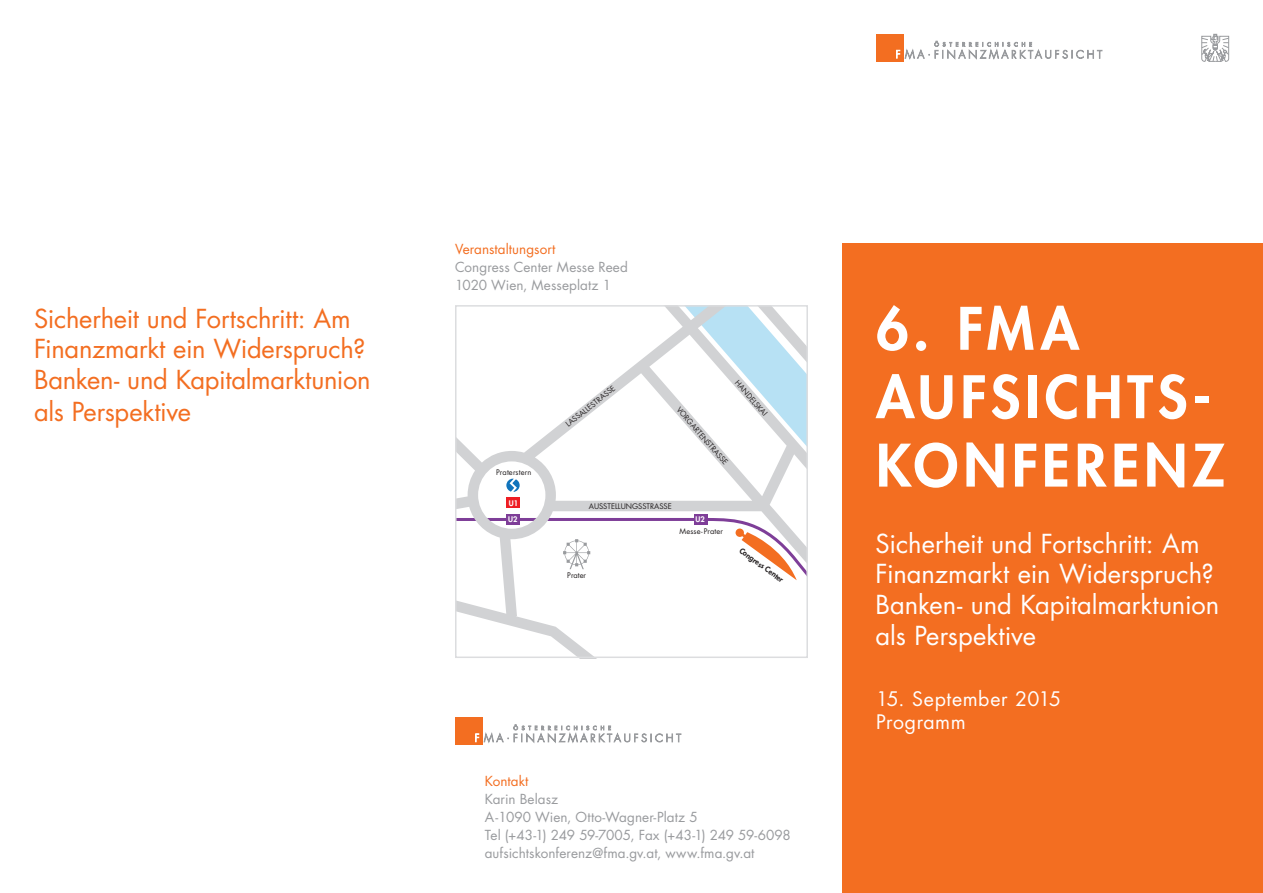
<style>
.page{position:relative;width:1263px;height:893px;background:#fff}
.page>*{position:absolute;margin:0;border:0;box-sizing:border-box;transform-origin:0 0}
.t1{font:800 57px/68.4px "Futura Std";letter-spacing:.085em;color:#fff}
.t2{font:25.5px/30.6px "Futura Std";color:#fff}
.t3{font:25.5px/30.6px "Futura Std";letter-spacing:-.01em;color:#f36e21}
.t4{font:19.5px "Futura Std";letter-spacing:.03em;color:#fff}
.t5{font:13.5px "Futura Std";letter-spacing:.005em;color:#999b9e}
.t6{font:13.5px "Futura Std";letter-spacing:-.015em;color:#999b9e}
.t7{font:13.5px "Futura Std";letter-spacing:.005em;color:#f36e21}
.t8{font:7.5px "Futura Std";color:#231f20}
.t9{font:7.5px "Futura Std";letter-spacing:.02em;color:#231f20}
.t10{font:800 7.5px "Futura Std";color:#231f20}
.t11{font:800 7.5px "Futura Std";color:#fff}
</style>
<div class="page">
<div style="left:842px;top:243px;width:421px;height:650px;background:#f36e21"></div>
<svg style="left:458px;top:308px;width:347px;height:347px"></svg>
<div style="left:694px;top:514px;width:13px;height:10px;background:#7e3e98"></div>
<div style="left:506px;top:514px;width:14px;height:10px;background:#7e3e98"></div>
<div style="left:506px;top:498px;width:14px;height:10px;background:#ee1d23"></div>
<svg style="left:506px;top:479px;width:14px;height:13px"></svg>
<svg style="left:458px;top:518px;width:347px;height:89px"></svg>
<div style="left:455px;top:305px;width:353px;height:353px;border:2px solid #dcdddf"></div>
<svg style="left:1201px;top:34px;width:28px;height:28px"></svg>
<div style="left:455px;top:718px;width:27px;height:27px;background:#f36e21"></div>
<svg style="left:475px;top:725px;width:206px;height:18px"></svg>
<div style="left:876px;top:34px;width:27px;height:27px;background:#f36e21"></div>
<svg style="left:896px;top:41px;width:206px;height:18px"></svg>
<p class="t3" style="left:34px;top:303px;width:333px">Sicherheit und Fortschritt: Am<br>Finanzmarkt ein Widerspruch?</p>
<p class="t3" style="left:34px;top:364px;width:338px;line-height:32.4px">Banken- und Kapitalmarktunion als Perspektive</p>
<p class="t7" style="left:455px;top:241px;width:102px">Veranstaltungsort</p>
<p class="t5" style="left:455px;top:259px;width:174px">Congress Center Messe Reed</p>
<p class="t5" style="left:455px;top:277px;width:157px">1020 Wien, Messeplatz 1</p>
<p class="t9" style="left:496px;top:467px;width:37px">Praterstern</p>
<p class="t11" style="left:509px;top:498px;width:11px">U1</p>
<p class="t11" style="left:508px;top:514px;width:11px">U2</p>
<p class="t8" style="left:564px;top:421px;width:62px;rotate:-39deg">LASSALLESTRASSE</p>
<p class="t8" style="left:740px;top:378px;width:46px;rotate:49deg">HANDELSKAI</p>
<p class="t8" style="left:682px;top:405px;width:75px;rotate:49deg">VORGARTENSTRASSE</p>
<p class="t8" style="left:589px;top:501px;width:85px">AUSSTELLUNGSSTRASSE</p>
<p class="t11" style="left:696px;top:514px;width:11px">U2</p>
<p class="t9" style="left:679px;top:526px;width:45px">Messe-Prater</p>
<p class="t8" style="left:567px;top:571px;width:20px">Prater</p>
<p class="t10" style="left:743px;top:546px;width:54px;rotate:36deg">Congress Center</p>
<p class="t7" style="left:485px;top:773px;width:45px">Kontakt</p>
<p class="t5" style="left:485px;top:791px;width:75px">Karin Belasz</p>
<p class="t5" style="left:485px;top:809px;width:214px">A-1090 Wien, Otto-Wagner-Platz 5</p>
<p class="t6" style="left:485px;top:827px;width:308px">Tel (+43-1) 249 59-7005, Fax (+43-1) 249 59-6098</p>
<p class="t5" style="left:485px;top:845px;width:271px">aufsichtskonferenz@fma.gv.at, www.fma.gv.at</p>
<p class="t1" style="left:876px;top:295px;width:350px">6. FMA<br>AUFSICHTS-<br>KONFERENZ</p>
<p class="t2" style="left:875px;top:528px;width:340px">Sicherheit und Fortschritt: Am<br>Finanzmarkt ein Widerspruch?</p>
<p class="t2" style="left:875px;top:589px;width:345px">Banken- und Kapitalmarktunion als Perspektive</p>
<p class="t4" style="left:876px;top:686px;width:187px">15. September 2015</p>
<p class="t4" style="left:876px;top:709px;width:91px">Programm</p>
</div>
